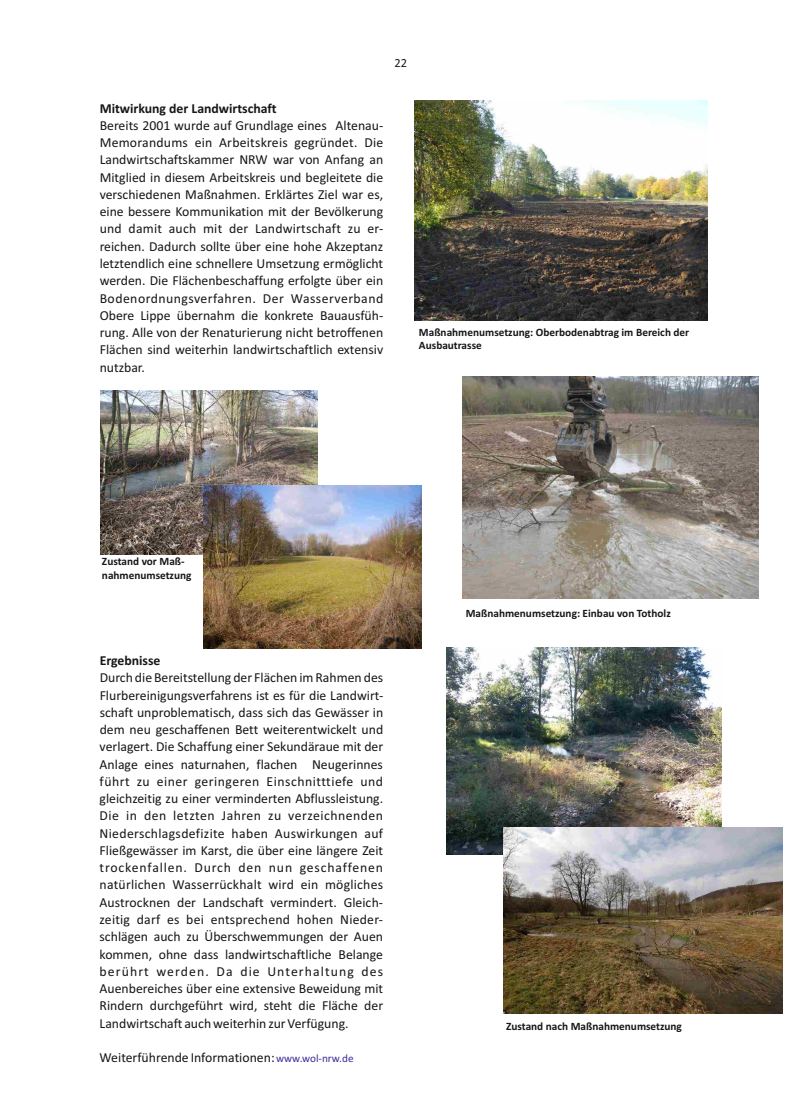
<style>
.page{position:relative;width:801px;height:1110px;background:#fff}
.page>*{position:absolute;margin:0;border:0;box-sizing:border-box;transform-origin:0 0}
.t1{font:13.75px/17.2px "Calibri";color:#151616;text-align:justify}
.t2{font:700 13.75px "Calibri";color:#151616}
.t3{font:12.5px "Calibri";color:#151616}
.t4{font:700 11.25px/13.8px "Calibri";color:#151616}
.s1{font-size:11.25px;color:#3c2b99}
</style>
<div class="page">
<img style="left:100px;top:390px;width:218px;height:164px">
<img style="left:203px;top:485px;width:218px;height:163px">
<img style="left:414px;top:100px;width:293px;height:220px">
<img style="left:462px;top:376px;width:296px;height:222px">
<img style="left:446px;top:647px;width:276px;height:207px">
<img style="left:503px;top:826px;width:279px;height:187px">
<p class="t3" style="left:394px;top:58px;width:14px">22</p>
<p class="t2" style="left:100px;top:102px;width:178px">Mitwirkung der Landwirtschaft</p>
<p class="t1" style="left:100px;top:118px;width:285px">Bereits 2001 wurde auf Grundlage eines Altenau-Memorandums ein Arbeitskreis gegründet. Die Landwirtschaftskammer NRW war von Anfang an Mitglied in diesem Arbeitskreis und begleitete die verschiedenen Maßnahmen. Erklärtes Ziel war es, eine bessere Kommunikation mit der Bevölkerung und damit auch mit der Landwirtschaft zu er&shy;reichen. Dadurch sollte über eine hohe Akzeptanz letztendlich eine schnellere Umsetzung ermöglicht werden. Die Flächenbeschaffung erfolgte über ein Bodenordnungsverfahren. Der Wasserverband Obere Lippe übernahm die konkrete Bauausfüh&shy;rung. Alle von der Renaturierung nicht betroffenen Flächen sind weiterhin landwirtschaftlich extensiv nutzbar.</p>
<p class="t4" style="left:419px;top:326px;width:272px">Maßnahmenumsetzung: Oberbodenabtrag im Bereich der<br>Ausbautrasse</p>
<p class="t4" style="left:102px;top:555px;width:91px">Zustand vor Maß&shy;nahmenumsetzung</p>
<p class="t2" style="left:100px;top:654px;width:62px">Ergebnisse</p>
<p class="t1" style="left:100px;top:670px;width:285px">Durch die Bereitstellung der Flächen im Rahmen des Flurbereinigungsverfahrens ist es für die Landwirt&shy;schaft unproblematisch, dass sich das Gewässer in dem neu geschaffenen Bett weiterentwickelt und verlagert. Die Schaffung einer Sekundäraue mit der Anlage eines naturnahen, flachen Neugerinnes führt zu einer geringeren Einschnitttiefe und gleichzeitig zu einer verminderten Abflussleistung.<br>Die in den letzten Jahren zu verzeichnenden Niederschlagsdefizite haben Auswirkungen auf Fließgewässer im Karst, die über eine längere Zeit trockenfallen. Durch den nun geschaffenen natürlichen Wasserrückhalt wird ein mögliches Austrocknen der Landschaft vermindert. Gleich&shy;zeitig darf es bei entsprechend hohen Nieder&shy;schlägen auch zu Überschwemmungen der Auen kommen, ohne dass landwirtschaftliche Belange berührt werden. Da die Unterhaltung des Auenbereiches über eine extensive Beweidung mit Rindern durchgeführt wird, steht die Fläche der Landwirtschaft auch weiterhin zur Verfügung.</p>
<p class="t1" style="left:100px;top:1049px;width:255px">Weiterführende Informationen:<span class="s1">www.wol-nrw.de</span></p>
<p class="t4" style="left:466px;top:607px;width:206px">Maßnahmenumsetzung: Einbau von Totholz</p>
<p class="t4" style="left:506px;top:1020px;width:177px">Zustand nach Maßnahmenumsetzung</p>
</div>
